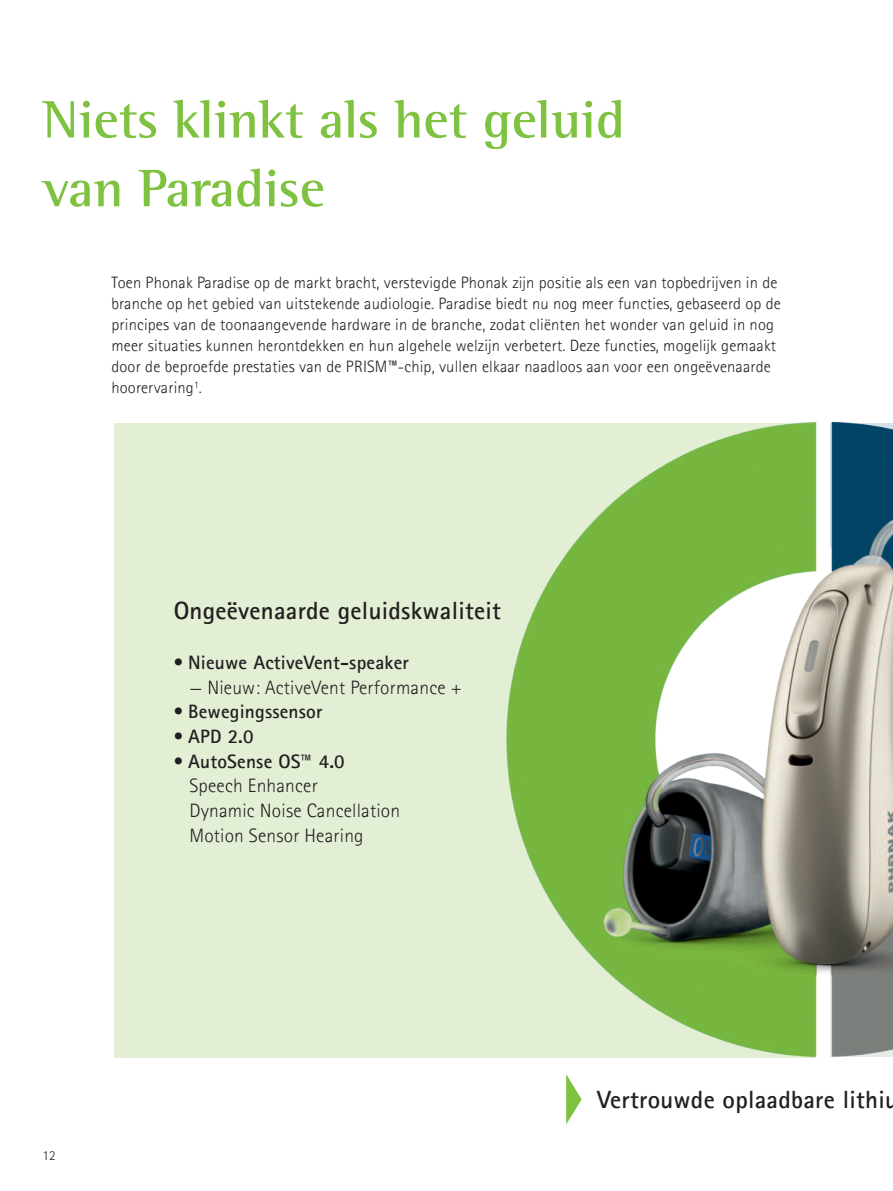
<style>
.page{position:relative;width:893px;height:1191px;background:#fff}
.page>*{position:absolute;margin:0;border:0;box-sizing:border-box;transform-origin:0 0}
.t1{font:700 54px/68.7px "Rotis Semifor Phonak";color:#7fc241}
.t2{font:700 24.9px "Rotis Sansfor Phonak";letter-spacing:.01em;color:#231f20}
.t3{font:300 19.35px/24.8px "Rotis Sansfor Phonak";letter-spacing:.01em;color:#231f20}
.t4{font:700 19.35px "Rotis Sansfor Phonak";letter-spacing:.01em;color:#231f20}
.t5{font:300 16.5px/21px "Rotis Sansfor Phonak";letter-spacing:.01em;color:#231f20}
.t6{font:300 13.5px "Rotis Sansfor Phonak";color:#231f20}
.s1{font-weight:300}
.s2{font-weight:700}
</style>
<div class="page">
<div style="left:114px;top:423px;width:700px;height:634px;background:#e2efd4"></div>
<svg style="left:566px;top:1074px;width:16px;height:50px"></svg>
<img style="left:490px;top:421px;width:403px;height:637px">
<h1 class="t1" style="left:43px;top:90px;width:584px">Niets klinkt als het geluid van Paradise</h1>
<p class="t5" style="left:111px;top:272px;width:671px">Toen Phonak Paradise op de markt bracht, verstevigde Phonak zijn positie als een van topbedrijven in de branche op het gebied van uitstekende audiologie. Paradise biedt nu nog meer functies, gebaseerd op de principes van de toonaangevende hardware in de branche, zodat cliënten het wonder van geluid in nog meer situaties kunnen herontdekken en hun algehele welzijn verbetert. Deze functies, mogelijk gemaakt door de beproefde prestaties van de PRISM™-chip, vullen elkaar naadloos aan voor een ongeëvenaarde hoorervaring<sup>1</sup>.</p>
<p class="t6" style="left:43px;top:1149px;width:14px">12</p>
<h2 class="t2" style="left:174px;top:602px;width:329px">Ongeëvenaarde geluidskwaliteit</h2>
<p class="t4" style="left:174px;top:655px;width:237px"><span class="s1">•</span> Nieuwe ActiveVent-speaker</p>
<p class="t3" style="left:189px;top:676px;width:274px">— Nieuw: ActiveVent Performance +</p>
<p class="t4" style="left:174px;top:704px;width:150px"><span class="s1">•</span> Bewegingssensor</p>
<p class="t4" style="left:174px;top:729px;width:81px"><span class="s1">•</span> APD 2.0</p>
<p class="t3" style="left:189px;top:750px;width:212px;text-indent:-16px">• <span class="s2">AutoSense OS™ 4.0<br></span>Speech Enhancer<br>Dynamic Noise Cancellation<br>Motion Sensor Hearing</p>
<h2 class="t2" style="left:597px;top:1090px;width:302px">Vertrouwde oplaadbare lithiu</h2>
</div>
